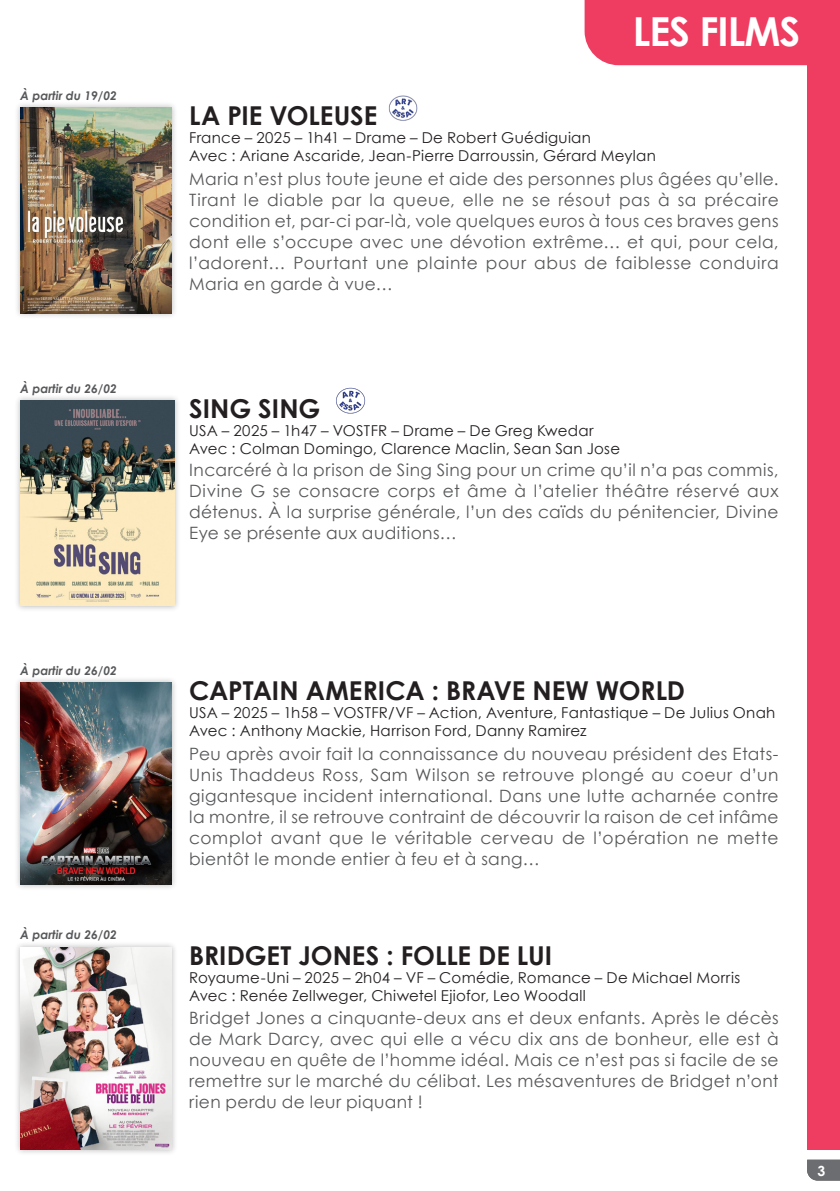
<style>
.page{position:relative;width:840px;height:1191px;background:#fff}
.page>*{position:absolute;margin:0;border:0;box-sizing:border-box;transform-origin:0 0}
.cartouche_film{font:700 40px "Century Gothic";letter-spacing:-.025em;color:#fff}
.courant{font:700 26px "Century Gothic";color:#231f20}
.courant-2{font:17px/21px "Century Gothic";letter-spacing:.025em;color:#57585a;text-align:justify}
.courant-3{font:15px "Century Gothic";letter-spacing:.02em;color:#231f20}
.t1{font:700 14px "Century Gothic";color:#fff}
.t2{font:italic 700 12px "Century Gothic";color:#57585a}
</style>
<div class="page">
<svg style="left:807px;top:1159px;width:32px;height:21px"></svg>
<div style="left:806px;top:0;width:33px;height:1149px;background:#ef3d62"></div>
<div style="left:584px;top:0;width:222px;height:65px;background:#ef3d62"></div>
<div style="left:14px;top:101px;width:164px;height:218px;background:#231f20;opacity:.3"></div>
<img style="left:20px;top:108px;width:152px;height:205px">
<img style="left:388px;top:95px;width:30px;height:26px">
<div style="left:14px;top:394px;width:167px;height:218px;background:#231f20;opacity:.3"></div>
<img style="left:20px;top:400px;width:155px;height:206px">
<img style="left:336px;top:387px;width:30px;height:27px">
<div style="left:14px;top:676px;width:164px;height:215px;background:#231f20;opacity:.3"></div>
<img style="left:20px;top:682px;width:152px;height:202px">
<div style="left:14px;top:941px;width:164px;height:215px;background:#231f20;opacity:.3"></div>
<img style="left:20px;top:947px;width:152px;height:202px">
<p class="t2" style="left:20px;top:87px;width:98px">À partir du 19/02</p>
<p class="t2" style="left:20px;top:379px;width:98px">À partir du 26/02</p>
<p class="t2" style="left:20px;top:662px;width:98px">À partir du 26/02</p>
<p class="t2" style="left:20px;top:925px;width:98px">À partir du 26/02</p>
<p class="cartouche_film" style="left:632px;top:1px;width:169px">LES FILMS</p>
<p class="courant" style="left:189px;top:96px;width:189px">LA PIE VOLEUSE</p>
<p class="courant-3" style="left:189px;top:127px;width:403px">France – 2025 – 1h41 – Drame – De Robert Guédiguian</p>
<p class="courant-3" style="left:189px;top:145px;width:468px">Avec : Ariane Ascaride, Jean-Pierre Darroussin, Gérard Meylan</p>
<p class="courant-2" style="left:189px;top:168px;width:590px">Maria n’est plus toute jeune et aide des personnes plus âgées qu’elle.<br>Tirant le diable par la queue, elle ne se résout pas à sa précaire condition et, par-ci par-là, vole quelques euros à tous ces braves gens dont elle s’occupe avec une dévotion extrême… et qui, pour cela, l’adorent… Pourtant une plainte pour abus de faiblesse conduira Maria en garde à vue…</p>
<p class="courant" style="left:189px;top:388px;width:133px">SING SING</p>
<p class="courant-3" style="left:189px;top:420px;width:406px">USA – 2025 – 1h47 – VOSTFR – Drame – De Greg Kwedar</p>
<p class="courant-3" style="left:189px;top:438px;width:432px">Avec : Colman Domingo, Clarence Maclin, Sean San Jose</p>
<p class="courant-2" style="left:189px;top:459px;width:590px">Incarcéré à la prison de Sing Sing pour un crime qu’il n’a pas commis, Divine G se consacre corps et âme à l’atelier théâtre réservé aux détenus. À la surprise générale, l’un des caïds du pénitencier, Divine Eye se présente aux auditions…</p>
<p class="courant" style="left:189px;top:671px;width:497px">CAPTAIN AMERICA : BRAVE NEW WORLD</p>
<p class="courant-3" style="left:189px;top:702px;width:587px">USA – 2025 – 1h58 – VOSTFR/VF – Action, Aventure, Fantastique – De Julius Onah</p>
<p class="courant-3" style="left:189px;top:720px;width:398px">Avec : Anthony Mackie, Harrison Ford, Danny Ramirez</p>
<p class="courant-2" style="left:189px;top:743px;width:590px">Peu après avoir fait la connaissance du nouveau président des Etats-Unis Thaddeus Ross, Sam Wilson se retrouve plongé au coeur d’un gigantesque incident international. Dans une lutte acharnée contre la montre, il se retrouve contraint de découvrir la raison de cet infâme complot avant que le véritable cerveau de l’opération ne mette bientôt le monde entier à feu et à sang…</p>
<p class="courant" style="left:189px;top:936px;width:364px">BRIDGET JONES : FOLLE DE LUI</p>
<p class="courant-3" style="left:189px;top:967px;width:552px">Royaume-Uni – 2025 – 2h04 – VF – Comédie, Romance – De Michael Morris</p>
<p class="courant-3" style="left:189px;top:985px;width:398px">Avec : Renée Zellweger, Chiwetel Ejiofor, Leo Woodall</p>
<p class="courant-2" style="left:189px;top:1007px;width:590px">Bridget Jones a cinquante-deux ans et deux enfants. Après le décès de Mark Darcy, avec qui elle a vécu dix ans de bonheur, elle est à nouveau en quête de l’homme idéal. Mais ce n’est pas si facile de se remettre sur le marché du célibat. Les mésaventures de Bridget n’ont rien perdu de leur piquant !</p>
<p class="t1" style="left:817px;top:1160px;width:9px">3</p>
</div>
